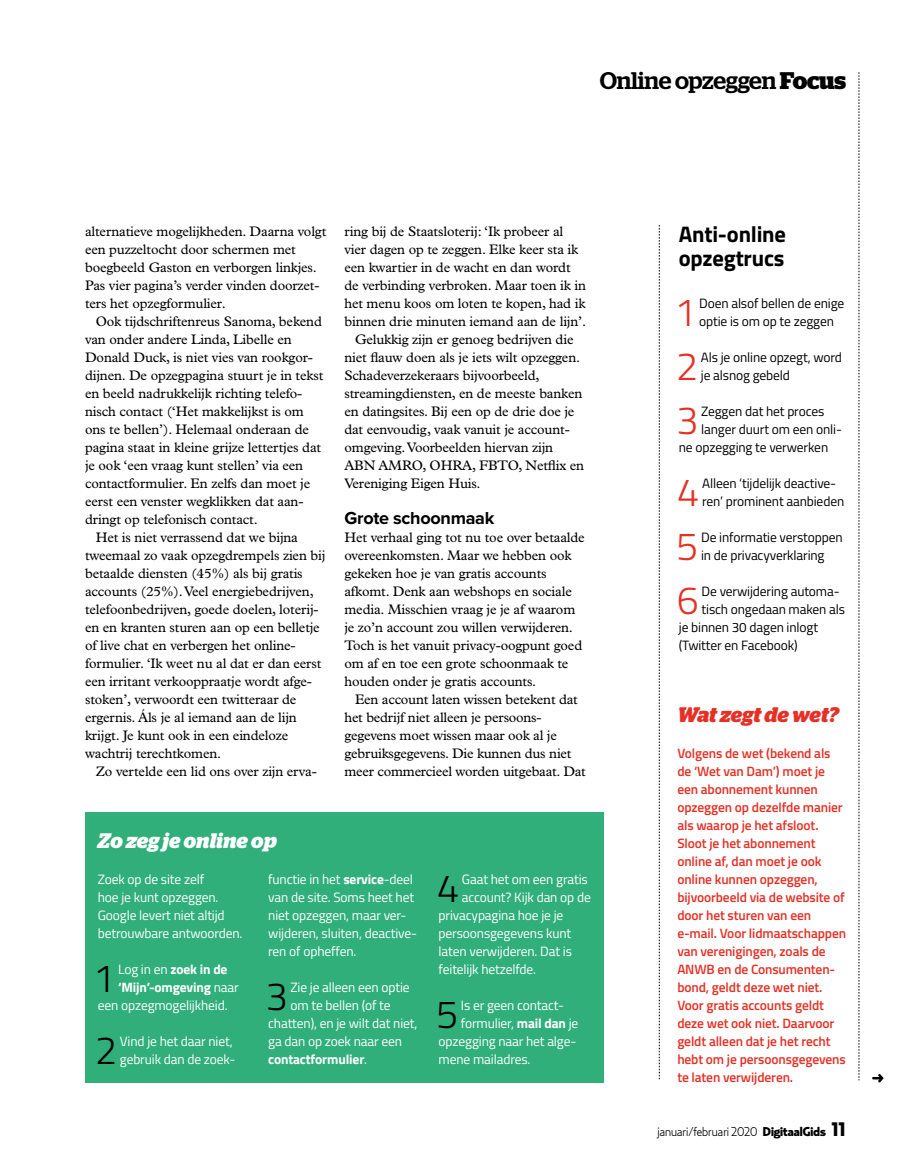
<style>
.page{position:relative;width:910px;height:1166px;background:#fff}
.page>*{position:absolute;margin:0;border:0;box-sizing:border-box;transform-origin:0 0}
._13_Kadertekst_genum{font:300 39.45px "Titillium";color:#e63025}
._13_Kadertekst_genum-2{font:300 39.45px "Titillium";color:#000}
.t1{font:500 24px "Stag";letter-spacing:-.01em;color:#000}
._12_Kaderkop{font:700 22.5px/24px "Titillium";letter-spacing:-.01em;color:#000}
._12_Kaderkop2{font:italic 700 21px "Stag";letter-spacing:.005em;color:#fff}
._12_Kaderkop2-2{font:italic 700 21px "Stag";letter-spacing:.005em;color:#e63025}
._05_Tussenkop{font:700 18px "Proxima Nova";letter-spacing:-.015em;color:#000}
._06_Broodtekst{font:13.8px/18px "Plantin Std";letter-spacing:-.01em;color:#000}
._06_Broodtekst_zonde{font:13.8px/18px "Plantin Std";letter-spacing:-.01em;color:#000}
._13_Kadertekst_genum-3{font:13.5px/18px "Titillium";letter-spacing:-.01em;color:#fff}
._13_kadertekst_reg{font:600 13.5px/18px "Titillium";letter-spacing:-.01em;color:#e63025}
._13_Kadertekst_genum-4{font:13.5px/18px "Titillium";letter-spacing:-.01em;color:#000}
._12_Kaderkop-2{font:13.5px/18px "Titillium";letter-spacing:-.01em;color:#fff}
._13_Kadertekst_genum-5{font:700 13.5px "Titillium";letter-spacing:-.01em;color:#fff}
.t2{font:300 12.75px "Relay";letter-spacing:-.05em;color:#000}
.s1{font-weight:700}
.s2{font-weight:400}
.s3{font-weight:900}
.s4{font-weight:900;font-size:19.5px}
</style>
<div class="page">
<svg style="left:859px;top:72px;width:1px;height:1006px"></svg>
<svg style="left:659px;top:225px;width:1px;height:854px"></svg>
<svg style="left:872px;top:1074px;width:12px;height:8px"></svg>
<div style="left:85px;top:812px;width:519px;height:270px;background:#31af7b"></div>
<h2 class="t1" style="left:600px;top:67px;width:248px">Online opzeggen <span class="s1">Focus</span></h2>
<p class="_06_Broodtekst_zonde" style="left:85px;top:222px;width:243px">alternatieve mogelijkheden. Daarna volgt een puzzeltocht door schermen met boegbeeld Gaston en verborgen linkjes.<br>Pas vier pagina’s verder vinden doorzet&shy;ters het opzegformulier.</p>
<p class="_06_Broodtekst" style="left:85px;top:312px;width:240px;text-indent:11px">Ook tijdschriftenreus Sanoma, bekend van onder andere Linda, Libelle en Donald Duck, is niet vies van rookgor&shy;dijnen. De opzegpagina stuurt je in tekst en beeld nadrukkelijk richting telefo&shy;nisch contact (‘Het makkelijkst is om ons te bellen’). Helemaal onderaan de pagina staat in kleine grijze lettertjes dat je ook ‘een vraag kunt stellen’ via een contactformulier. En zelfs dan moet je eerst een venster wegklikken dat aan&shy;dringt op telefonisch contact.</p>
<p class="_06_Broodtekst" style="left:85px;top:528px;width:242px;text-indent:11px">Het is niet verrassend dat we bijna tweemaal zo vaak opzegdrempels zien bij betaalde diensten (45%) als bij gratis accounts (25%). Veel energiebedrijven, telefoonbedrijven, goede doelen, loterij&shy;en en kranten sturen aan op een belletje of live chat en verbergen het online&shy;formulier. ‘Ik weet nu al dat er dan eerst een irritant verkooppraatje wordt afge&shy;stoken’, verwoordt een twitteraar de ergernis. Áls je al iemand aan de lijn krijgt. Je kunt ook in een eindeloze wachtrij terechtkomen.</p>
<p class="_06_Broodtekst" style="left:96px;top:762px;width:223px">Zo vertelde een lid ons over zijn erva-</p>
<p class="_06_Broodtekst" style="left:344px;top:222px;width:243px">ring bij de Staatsloterij: ‘Ik probeer al vier dagen op te zeggen. Elke keer sta ik een kwartier in de wacht en dan wordt de verbinding verbroken. Maar toen ik in het menu koos om loten te kopen, had ik binnen drie minuten iemand aan de lijn’.</p>
<p class="_06_Broodtekst" style="left:344px;top:330px;width:241px;text-indent:11px">Gelukkig zijn er genoeg bedrijven die niet flauw doen als je iets wilt opzeggen.<br>Schadeverzekeraars bijvoorbeeld, streamingdiensten, en de meeste banken en datingsites. Bij een op de drie doe je dat eenvoudig, vaak vanuit je account&shy;omgeving. Voorbeelden hiervan zijn ABN AMRO, OHRA, FBTO, Netflix en Vereniging Eigen Huis.</p>
<p class="_05_Tussenkop" style="left:344px;top:504px;width:151px">Grote schoonmaak</p>
<p class="_06_Broodtekst_zonde" style="left:344px;top:528px;width:242px">Het verhaal ging tot nu toe over betaalde overeenkomsten. Maar we hebben ook gekeken hoe je van gratis accounts afkomt. Denk aan webshops en sociale media. Misschien vraag je je af waarom je zo’n account zou willen verwijderen.<br>Toch is het vanuit privacy-oogpunt goed om af en toe een grote schoonmaak te houden onder je gratis accounts.</p>
<p class="_06_Broodtekst_zonde" style="left:344px;top:690px;width:243px;text-indent:11px">Een account laten wissen betekent dat het bedrijf niet alleen je persoons&shy;gegevens moet wissen maar ook al je gebruiksgegevens. Die kunnen dus niet meer commercieel worden uitgebaat. Dat</p>
<p class="_12_Kaderkop2" style="left:98px;top:828px;width:181px">Zo zeg je online op</p>
<p class="_12_Kaderkop-2" style="left:98px;top:869px;width:146px">Zoek op de site zelf<br>hoe je kunt opzeggen.<br>Google levert niet altijd betrouwbare antwoorden.</p>
<p class="_13_Kadertekst_genum-2" style="left:93px;top:949px;width:24px">1</p>
<p class="_13_Kadertekst_genum-5" style="left:118px;top:959px;width:111px"><span class="s2">Log in en</span> zoek in de</p>
<p class="_13_Kadertekst_genum-3" style="left:268px;top:869px;width:150px">functie in het <span class="s1">service</span>-deel van de site. Soms heet het niet opzeggen, maar ver&shy;wijderen, sluiten, deactive&shy;ren of opheffen.</p>
<p class="_13_Kadertekst_genum-2" style="left:266px;top:967px;width:24px">3</p>
<p class="_13_Kadertekst_genum-3" style="left:291px;top:977px;width:121px">Zie je alleen een optie</p>
<p class="_13_Kadertekst_genum-5" style="left:118px;top:977px;width:122px">‘Mijn’-omgeving <span class="s2">naar</span></p>
<p class="_13_Kadertekst_genum-3" style="left:98px;top:995px;width:131px">een opzegmogelijkheid.</p>
<p class="_13_Kadertekst_genum-2" style="left:95px;top:1021px;width:24px">2</p>
<p class="_13_Kadertekst_genum-3" style="left:120px;top:1031px;width:117px">Vind je het daar niet, gebruik dan de zoek-</p>
<p class="_13_Kadertekst_genum-3" style="left:291px;top:995px;width:102px">om te bellen (of te</p>
<p class="_13_Kadertekst_genum-3" style="left:268px;top:1013px;width:151px">chatten), en je wilt dat niet,</p>
<p class="_13_Kadertekst_genum-3" style="left:268px;top:1031px;width:135px">ga dan op zoek naar een</p>
<p class="_13_Kadertekst_genum-5" style="left:268px;top:1049px;width:100px">contactformulier<span class="s2">.</span></p>
<p class="_13_Kadertekst_genum-2" style="left:437px;top:859px;width:24px">4</p>
<p class="_13_Kadertekst_genum-3" style="left:462px;top:869px;width:128px">Gaat het om een gratis</p>
<p class="_13_Kadertekst_genum-3" style="left:462px;top:887px;width:130px">account? Kijk dan op de</p>
<p class="_13_Kadertekst_genum-3" style="left:439px;top:905px;width:126px">privacypagina hoe je je</p>
<p class="_13_Kadertekst_genum-3" style="left:439px;top:923px;width:134px">persoonsgegevens kunt</p>
<p class="_13_Kadertekst_genum-3" style="left:439px;top:941px;width:135px">laten verwijderen. Dat is</p>
<p class="_13_Kadertekst_genum-3" style="left:439px;top:959px;width:99px">feitelijk hetzelfde.</p>
<p class="_13_Kadertekst_genum-2" style="left:436px;top:985px;width:24px">5</p>
<p class="_13_Kadertekst_genum-3" style="left:461px;top:995px;width:103px">Is er geen contact-</p>
<p class="_13_Kadertekst_genum-3" style="left:461px;top:1013px;width:119px">formulier, <span class="s1">mail dan</span> je</p>
<p class="_13_Kadertekst_genum-3" style="left:439px;top:1031px;width:139px">opzegging naar het alge-</p>
<p class="_13_Kadertekst_genum-3" style="left:439px;top:1049px;width:93px">mene mailadres.</p>
<p class="_12_Kaderkop" style="left:679px;top:221px;width:109px">Anti-online opzegtrucs</p>
<p class="_13_Kadertekst_genum" style="left:674px;top:283px;width:24px">1</p>
<p class="_13_Kadertekst_genum-4" style="left:699px;top:293px;width:147px">Doen alsof bellen de enige optie is om op te zeggen</p>
<p class="_13_Kadertekst_genum" style="left:676px;top:337px;width:24px">2</p>
<p class="_13_Kadertekst_genum-4" style="left:701px;top:347px;width:143px">Als je online opzegt, word je alsnog gebeld</p>
<p class="_13_Kadertekst_genum" style="left:676px;top:391px;width:24px">3</p>
<p class="_13_Kadertekst_genum-4" style="left:701px;top:401px;width:125px">Zeggen dat het proces</p>
<p class="_13_Kadertekst_genum-4" style="left:701px;top:419px;width:142px">langer duurt om een onli-</p>
<p class="_13_Kadertekst_genum-4" style="left:679px;top:437px;width:151px">ne opzegging te verwerken</p>
<p class="_13_Kadertekst_genum" style="left:677px;top:463px;width:24px">4</p>
<p class="_13_Kadertekst_genum-4" style="left:702px;top:473px;width:144px">Alleen ‘tijdelijk deactive&shy;ren’ prominent aanbieden</p>
<p class="_13_Kadertekst_genum" style="left:676px;top:517px;width:24px">5</p>
<p class="_13_Kadertekst_genum-4" style="left:701px;top:527px;width:143px">De informatie verstoppen in de privacyverklaring</p>
<p class="_13_Kadertekst_genum" style="left:677px;top:571px;width:24px">6</p>
<p class="_13_Kadertekst_genum-4" style="left:702px;top:581px;width:140px">De verwijdering automa-</p>
<p class="_13_Kadertekst_genum-4" style="left:702px;top:599px;width:145px">tisch ongedaan maken als</p>
<p class="_13_Kadertekst_genum-4" style="left:679px;top:617px;width:141px">je binnen 30 dagen inlogt</p>
<p class="_13_Kadertekst_genum-4" style="left:679px;top:635px;width:120px">(Twitter en Facebook)</p>
<p class="_12_Kaderkop2-2" style="left:677px;top:702px;width:163px">Wat zegt de wet?</p>
<p class="_13_kadertekst_reg" style="left:677px;top:743px;width:170px">Volgens de wet (bekend als de ‘Wet van Dam’) moet je een abonnement kunnen opzeggen op dezelfde manier als waarop je het afsloot.<br>Sloot je het abonnement online af, dan moet je ook online kunnen opzeggen, bijvoorbeeld via de website of door het sturen van een e-mail. Voor lidmaatschappen van verenigingen, zoals de<br>ANWB en de Consumenten&shy;bond, geldt deze wet niet.</p>
<p class="_13_kadertekst_reg" style="left:677px;top:995px;width:170px">Voor gratis accounts geldt deze wet ook niet. Daarvoor geldt alleen dat je het recht hebt om je persoonsgegevens te laten verwijderen.</p>
<p class="t2" style="left:657px;top:1123px;width:191px">januari/februari 2020 <span class="s3">DigitaalGids</span> <span class="s4">11</span></p>
</div>
